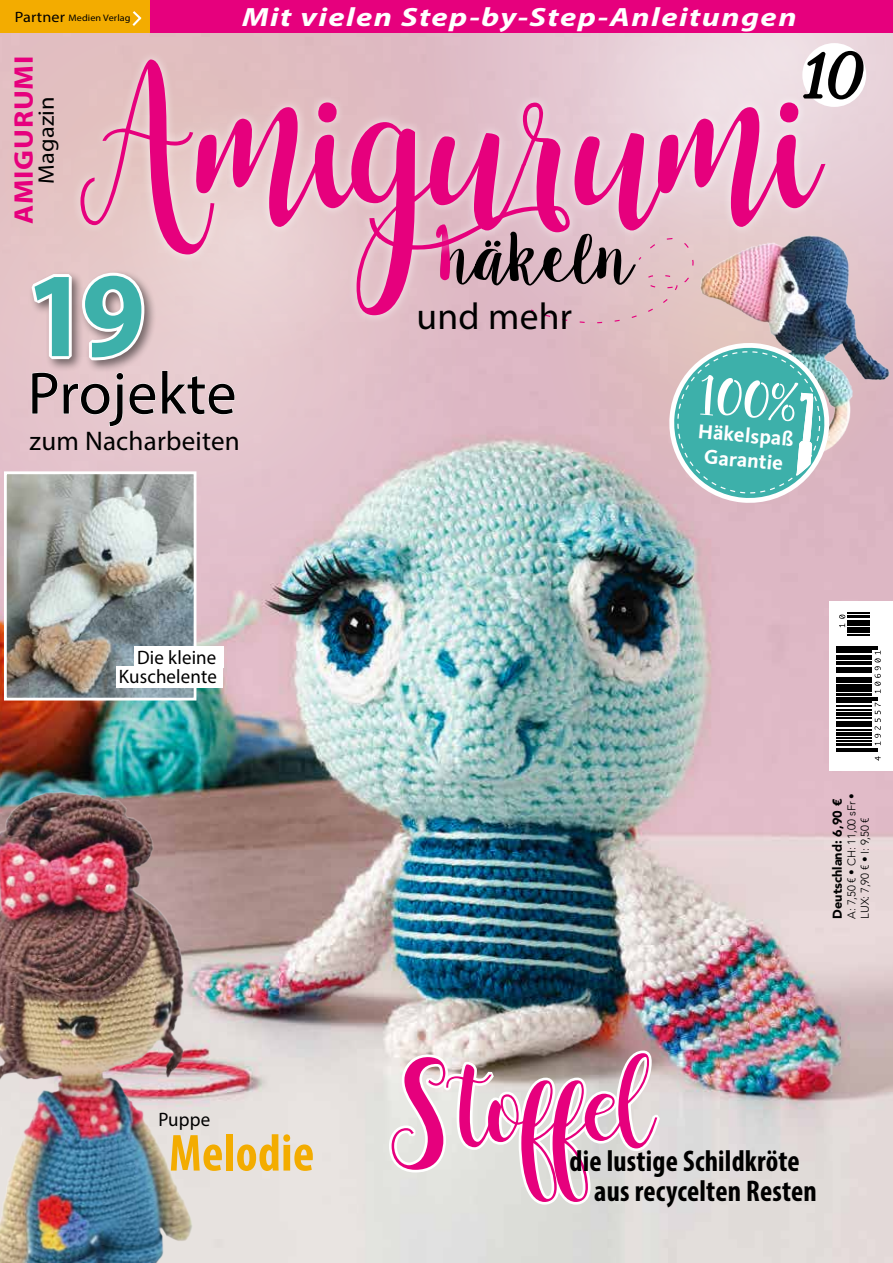
<style>
.page{position:relative;width:893px;height:1263px;background:#fff}
.page>*{position:absolute;margin:0;border:0;box-sizing:border-box;transform-origin:0 0}
.t1{font:166.5px "Buttercup Sample";color:#e6007d}
.t2{font:700 121.65px "Myriad Pro";color:#3db0aa;scale:.94 1}
.t3{font:111px "Savoye Let Plain";color:#000}
.t4{font:93.75px "Buttercup Sample";color:#e6007d}
.t5{font:60px "Myriad Pro";letter-spacing:.01em;color:#000}
.t6{font:700 condensed 52.5px "Myriad Pro";letter-spacing:.01em;color:#f3ac00}
.t7{font:52.2px "Sugar Plums";color:#fff}
.t8{font:37.5px "Myriad Pro";letter-spacing:.01em;color:#000}
.t9{font:700 condensed 30px/30.5px "Myriad Pro";letter-spacing:.01em;color:#000}
.t10{font:27px "Myriad Pro";letter-spacing:.01em;color:#000}
.t11{font:700 27px "Myriad Pro";letter-spacing:.03em;color:#e6007d;scale:1.08 1}
.t12{font:italic 700 26.4px "Myriad Pro";letter-spacing:.045em;color:#fff;scale:1.22 1}
.t13{font:22.5px "Myriad Pro";letter-spacing:.01em;color:#000;scale:1.08 1}
.t14{font:700 20.7px/24.8px "Kievit OT";color:#fff;text-align:center}
.t15{font:19.5px "Myriad Pro";letter-spacing:.01em;color:#000}
.t16{font:900 12.75px "Avenir";color:#000}
.t17{font:300 11.25px/13.5px "Avenir";letter-spacing:-.01em;color:#000}
.t18{font:9.45px "Myriad Pro";letter-spacing:.01em;color:#000;scale:1.08 1}
.s1{font-size:15px}
</style>
<div class="page">
<img style="left:0;top:531px;width:893px;height:732px">
<svg style="left:0;top:33px;width:553px;height:531px;background:#cec0c2"></svg>
<img style="left:0;top:66px;width:495px;height:599px">
<svg style="left:383px;top:33px;width:510px;height:409px;background:#e2c3cc"></svg>
<svg style="left:527px;top:139px;width:366px;height:392px;background:#cabcc6"></svg>
<svg style="left:558px;top:33px;width:299px;height:183px;background:#e9d4db"></svg>
<svg style="left:157px;top:325px;width:243px;height:52px;background:#e5c7cc"></svg>
<img style="left:835px;top:216px;width:58px;height:253px">
<div style="left:0;top:0;width:150px;height:33px;background:#f3ac00"></div>
<svg style="left:132px;top:11px;width:10px;height:15px"></svg>
<div style="left:829px;top:601px;width:64px;height:170px;background:#fff"></div>
<hr style="left:836px;top:750px;width:41px;height:1px;background:#000">
<hr style="left:836px;top:748px;width:41px;height:1px;background:#000">
<svg style="left:875px;top:756px;width:6px;height:4px"></svg>
<hr style="left:836px;top:745px;width:36px;height:1px;background:#000">
<hr style="left:836px;top:744px;width:36px;height:1px;background:#000">
<hr style="left:836px;top:740px;width:36px;height:1px;background:#000">
<hr style="left:836px;top:737px;width:36px;height:1px;background:#000">
<hr style="left:836px;top:735px;width:36px;height:1px;background:#000">
<hr style="left:836px;top:734px;width:36px;height:1px;background:#000">
<hr style="left:836px;top:732px;width:36px;height:2px;background:#000">
<hr style="left:836px;top:729px;width:36px;height:1px;background:#000">
<hr style="left:836px;top:726px;width:36px;height:1px;background:#000">
<hr style="left:836px;top:725px;width:36px;height:1px;background:#000">
<hr style="left:836px;top:722px;width:36px;height:2px;background:#000">
<hr style="left:836px;top:721px;width:36px;height:1px;background:#000">
<hr style="left:836px;top:717px;width:36px;height:1px;background:#000">
<hr style="left:836px;top:715px;width:36px;height:1px;background:#000">
<hr style="left:836px;top:714px;width:36px;height:1px;background:#000">
<hr style="left:836px;top:712px;width:36px;height:2px;background:#000">
<hr style="left:836px;top:709px;width:36px;height:1px;background:#000">
<hr style="left:836px;top:706px;width:36px;height:1px;background:#000">
<hr style="left:836px;top:701px;width:36px;height:2px;background:#000">
<svg style="left:875px;top:703px;width:6px;height:42px"></svg>
<hr style="left:836px;top:699px;width:41px;height:1px;background:#000">
<hr style="left:836px;top:697px;width:41px;height:1px;background:#000">
<hr style="left:836px;top:695px;width:36px;height:1px;background:#000">
<hr style="left:836px;top:694px;width:36px;height:1px;background:#000">
<hr style="left:836px;top:690px;width:36px;height:1px;background:#000">
<hr style="left:836px;top:689px;width:36px;height:1px;background:#000">
<hr style="left:836px;top:687px;width:36px;height:1px;background:#000">
<hr style="left:836px;top:686px;width:36px;height:1px;background:#000">
<hr style="left:836px;top:685px;width:36px;height:1px;background:#000">
<hr style="left:836px;top:681px;width:36px;height:2px;background:#000">
<hr style="left:836px;top:679px;width:36px;height:1px;background:#000">
<hr style="left:836px;top:677px;width:36px;height:1px;background:#000">
<hr style="left:836px;top:672px;width:36px;height:1px;background:#000">
<hr style="left:836px;top:670px;width:36px;height:2px;background:#000">
<hr style="left:836px;top:669px;width:36px;height:1px;background:#000">
<hr style="left:836px;top:667px;width:36px;height:1px;background:#000">
<hr style="left:836px;top:664px;width:36px;height:1px;background:#000">
<hr style="left:836px;top:663px;width:36px;height:1px;background:#000">
<hr style="left:836px;top:662px;width:36px;height:1px;background:#000">
<hr style="left:836px;top:658px;width:36px;height:1px;background:#000">
<hr style="left:836px;top:656px;width:36px;height:1px;background:#000">
<hr style="left:836px;top:655px;width:36px;height:1px;background:#000">
<hr style="left:836px;top:652px;width:36px;height:1px;background:#000">
<hr style="left:836px;top:650px;width:36px;height:2px;background:#000">
<svg style="left:875px;top:651px;width:6px;height:42px"></svg>
<hr style="left:836px;top:648px;width:41px;height:1px;background:#000">
<hr style="left:836px;top:646px;width:41px;height:1px;background:#000">
<svg style="left:839px;top:613px;width:30px;height:22px"></svg>
<div style="left:802px;top:43px;width:64px;height:64px;background:#fff;border-radius:50%"></div>
<svg style="left:801px;top:49px;width:64px;height:52px"></svg>
<div style="left:150px;top:0;width:743px;height:33px;background:#e6007d"></div>
<div style="left:71px;top:50px;width:763px;height:275px;background:#fff;opacity:.75"></div>
<img style="left:8px;top:475px;width:184px;height:221px">
<div style="left:4px;top:471px;width:192px;height:229px;border:3px solid #fff"></div>
<div style="left:134px;top:646px;width:89px;height:22px;background:#fff"></div>
<div style="left:116px;top:667px;width:107px;height:21px;background:#fff"></div>
<img style="left:0;top:781px;width:265px;height:482px">
<img style="left:434px;top:216px;width:401px;height:289px">
<svg style="left:32px;top:370px;width:203px;height:57px;background:#e8ced3"></svg>
<div style="left:28px;top:269px;width:129px;height:104px;background:#000;opacity:.5"></div>
<svg style="left:28px;top:270px;width:119px;height:93px"></svg>
<svg style="left:386px;top:1048px;width:279px;height:215px"></svg>
<p class="t12" style="left:242px;top:0;width:456px">Mit vielen Step-by-Step-Anleitungen</p>
<h1 class="t1" style="left:80px;top:59px;width:735px">Amigurumi</h1>
<p class="t18" style="left:15px;top:12px;width:109px"><span class="s1">Partner</span> Medien Verlag</p>
<h3 class="t3" style="left:808px;top:-11px;width:60px">10</h3>
<p class="t11" style="left:6px;top:224px;width:157px;rotate:-90deg">Amigurumi</p>
<p class="t13" style="left:33px;top:184px;width:82px;rotate:-90deg">Magazin</p>
<h2 class="t2" style="left:25px;top:236px;width:130px">19</h2>
<p class="t8" style="left:416px;top:293px;width:157px">und mehr</p>
<h3 class="t5" style="left:28px;top:356px;width:210px">Projekte</h3>
<p class="t10" style="left:30px;top:424px;width:212px">zum Nacharbeiten</p>
<p class="t15" style="left:137px;top:646px;width:81px">Die kleine</p>
<p class="t15" style="left:119px;top:665px;width:99px">Kuschelente</p>
<p class="t15" style="left:158px;top:1107px;width:53px">Puppe</p>
<h3 class="t6" style="left:169px;top:1120px;width:147px">Melodie</h3>
<h3 class="t7" style="left:702px;top:365px;width:100px;rotate:5deg">100%</h3>
<p class="t14" style="left:699px;top:419px;width:97px;rotate:5deg">Häkelspaß<br>Garantie</p>
<p class="t16" style="left:827px;top:918px;width:121px;rotate:-90deg">Deutschland: 6,90 €</p>
<p class="t17" style="left:845px;top:918px;width:127px;rotate:-90deg">A: 7,50 € • CH: 11,00 sFr •<br>LUX: 7,90 € • I: 9,50 €</p>
<h3 class="t4" style="left:391px;top:1059px;width:260px">Stoffel</h3>
<p class="t9" style="left:594px;top:1145px;width:224px;text-indent:-25px">die lustige Schildkröte aus recycelten Resten</p>
</div>
